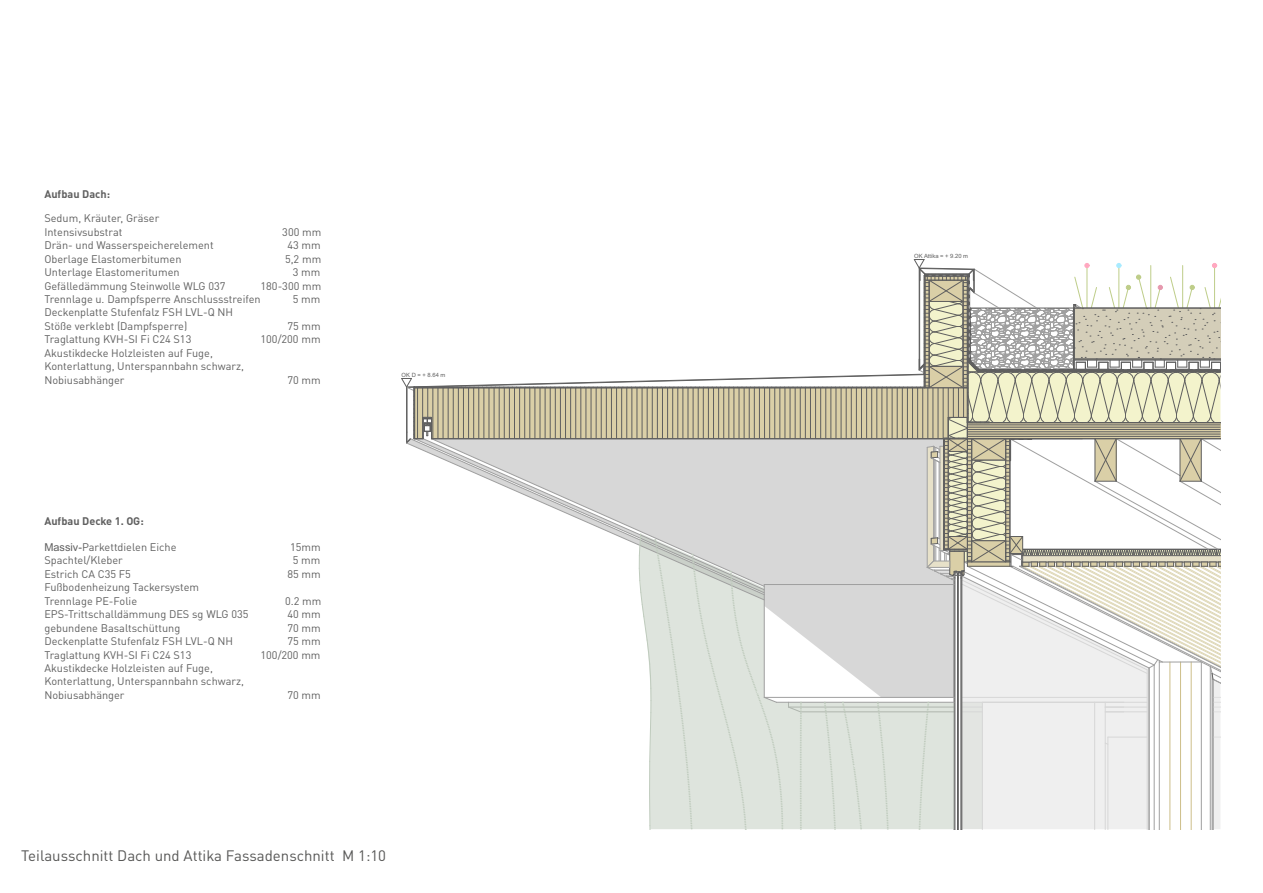
<style>
.page{position:relative;width:1263px;height:893px;background:#fff}
.page>*{position:absolute;margin:0;border:0;box-sizing:border-box;transform-origin:0 0}
.t1{font:15px "DIN Pro";color:#575756}
.t2{font:10.95px/13.5px "DIN Pro";color:#5f5f5f}
.t3{font:700 10.95px "DIN Pro";color:#5f5f5f}
.t4{font:7.35px "DIN Pro";color:#5f5f5f}
.t5{font:5.85px "Arial";color:#5f5f5f}
.s1{font-family:"Arial"}
</style>
<div class="page">
<svg style="left:401px;top:259px;width:820px;height:571px"></svg>
<p class="t3" style="left:44px;top:190px;width:67px">Aufbau Dach:</p>
<p class="t2" style="left:44px;top:213px;width:116px">Sedum, Kräuter, Gräser<br>Intensivsubstrat</p>
<p class="t2" style="left:282px;top:226px;width:41px">300 mm</p>
<p class="t2" style="left:44px;top:240px;width:171px">Drän- und Wasserspeicherelement</p>
<p class="t2" style="left:287px;top:240px;width:35px">43 mm</p>
<p class="t2" style="left:44px;top:253px;width:139px">Oberlage Elastomerbitumen</p>
<p class="t2" style="left:285px;top:253px;width:38px">5,2 mm</p>
<p class="t2" style="left:44px;top:267px;width:137px">Unterlage Elastomeritumen</p>
<p class="t2" style="left:293px;top:267px;width:29px">3 mm</p>
<p class="t2" style="left:44px;top:280px;width:183px">Gefälledämmung Steinwolle WLG 037</p>
<p class="t2" style="left:44px;top:280px;width:278px;text-indent:216px">180-300 mm<br>Trennlage u. Dampfsperre Anschlussstreifen</p>
<p class="t2" style="left:293px;top:294px;width:29px">5 mm</p>
<p class="t2" style="left:44px;top:307px;width:190px">Deckenplatte Stufenfalz FSH LVL-Q NH<br>Stöße verklebt (Dampfsperre)</p>
<p class="t2" style="left:287px;top:320px;width:35px">75 mm</p>
<p class="t2" style="left:44px;top:334px;width:148px">Traglattung KVH-SI Fi C24 S13</p>
<p class="t2" style="left:261px;top:334px;width:62px">100/200 mm</p>
<p class="t2" style="left:44px;top:347px;width:201px">Akustikdecke Holzleisten auf Fuge,<br>Konterlattung, Unterspannbahn schwarz,<br>Nobiusabhänger</p>
<p class="t2" style="left:287px;top:374px;width:35px">70 mm</p>
<p class="t3" style="left:44px;top:517px;width:101px">Aufbau Decke 1. OG:</p>
<p class="t2" style="left:44px;top:541px;width:134px"><span class="s1">Massiv-</span>Parkettdielen Eiche</p>
<p class="t2" style="left:290px;top:541px;width:32px">15mm</p>
<p class="t2" style="left:44px;top:555px;width:80px">Spachtel/Kleber</p>
<p class="t2" style="left:293px;top:555px;width:29px">5 mm</p>
<p class="t2" style="left:44px;top:568px;width:88px">Estrich CA C35 F5</p>
<p class="t2" style="left:287px;top:568px;width:35px">85 mm</p>
<p class="t2" style="left:44px;top:582px;width:156px">Fußbodenheizung Tackersystem<br>Trennlage PE-Folie</p>
<p class="t2" style="left:285px;top:595px;width:38px">0.2 mm</p>
<p class="t2" style="left:44px;top:608px;width:206px">EPS-Trittschalldämmung DES sg WLG 035</p>
<p class="t2" style="left:287px;top:608px;width:35px">40 mm</p>
<p class="t2" style="left:44px;top:622px;width:137px">gebundene Basaltschüttung</p>
<p class="t2" style="left:287px;top:622px;width:35px">70 mm</p>
<p class="t2" style="left:44px;top:636px;width:190px">Deckenplatte Stufenfalz FSH LVL-Q NH</p>
<p class="t2" style="left:287px;top:636px;width:35px">75 mm</p>
<p class="t2" style="left:44px;top:649px;width:148px">Traglattung KVH-SI Fi C24 S13</p>
<p class="t2" style="left:261px;top:649px;width:62px">100/200 mm</p>
<p class="t2" style="left:44px;top:662px;width:201px">Akustikdecke Holzleisten auf Fuge,<br>Konterlattung, Unterspannbahn schwarz,<br>Nobiusabhänger</p>
<p class="t2" style="left:287px;top:689px;width:35px">70 mm</p>
<p class="t5" style="left:402px;top:372px;width:45px">OK D = + 8.64 m</p>
<h1 class="t1" style="left:21px;top:844px;width:366px">Teilausschnitt Dach und Attika Fassadenschnitt M 1:10</h1>
<p class="t2" style="left:44px;top:855px;width:278px">Senkr. Lattung Lärche gehobelt, vorvergraut 30 / 30 mm</p>
<p class="t4" style="left:70px;top:856px;width:24px">70 mm</p>
<p class="t5" style="left:914px;top:253px;width:55px">OK Attika = + 9.20 m</p>
</div>
